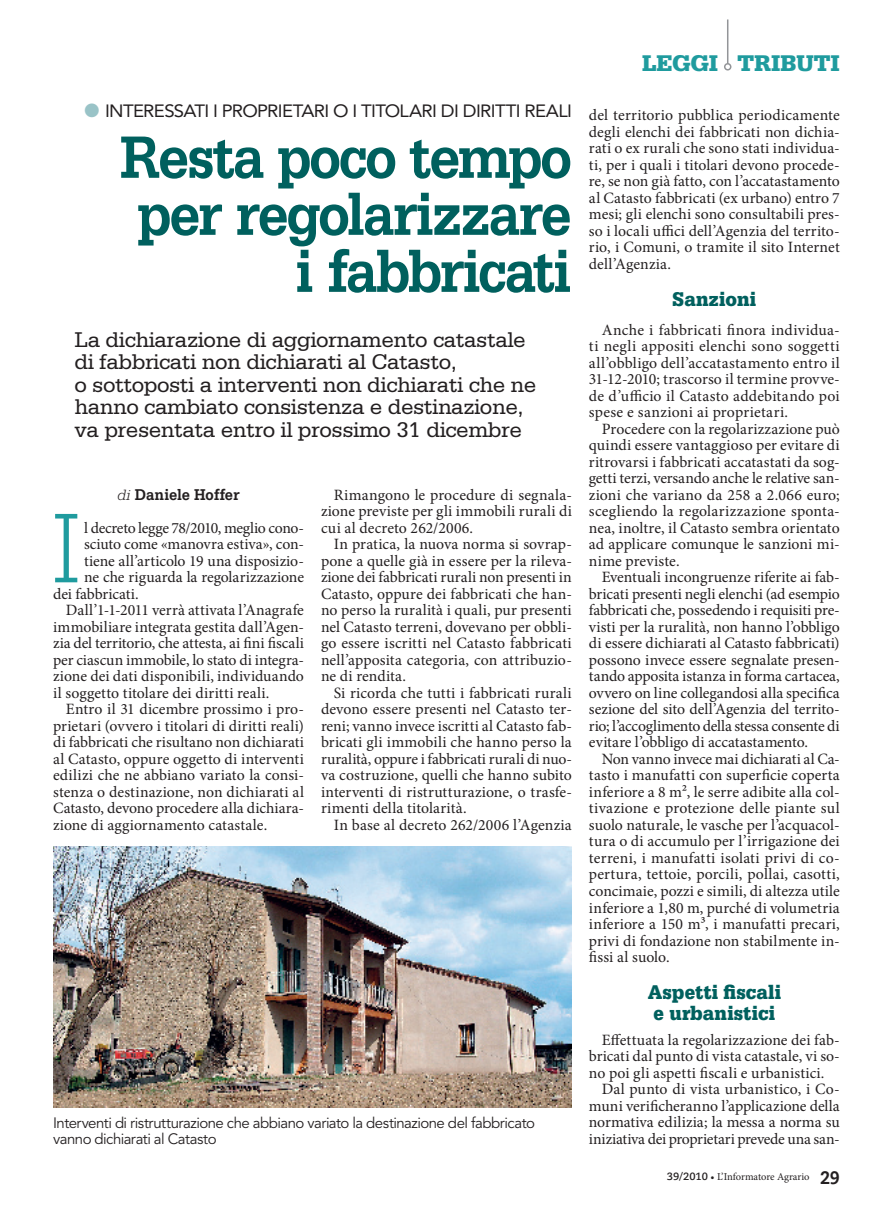
<style>
.page{position:relative;width:893px;height:1221px;background:#fff}
.page>*{position:absolute;margin:0;border:0;box-sizing:border-box;transform-origin:0 0}
.t1{font:300 104.55px "Serifa Std";color:#1f9b9e;scale:.9 1}
.t2{font:700 63px/57px "Serifa Std";letter-spacing:-.045em;color:#00605e;text-align:right;scale:.9 1}
.t3{font:900 24px "Serifa Std";letter-spacing:-.01em;color:#1f9b9e}
.t4{font:22.5px/22.5px "Serifa Std";letter-spacing:-.02em;color:#231f20}
.t5{font:900 21px/20.2px "Serifa Std";letter-spacing:.005em;color:#00605e;scale:.9 1}
.t6{font:17.7px "Avenir LT Std";letter-spacing:-.035em;color:#231f20;scale:1.05 1}
.t7{font:700 16.5px "Serifa Std";letter-spacing:-.015em;color:#231f20;scale:.9 1}
.t8{font:15.75px/16.5px "Minion Pro";letter-spacing:.005em;color:#231f20;text-align:justify}
.t9{font:15.75px "Minion Pro";letter-spacing:-.015em;color:#231f20}
.t10{font:15.75px "Minion Pro";letter-spacing:-.025em;color:#231f20}
.t11{font:15px/15.8px "Avenir LT Std";letter-spacing:-.035em;color:#231f20}
.t12{font:10.5px "Minion Pro";letter-spacing:-.005em;color:#231f20}
.s1{color:#99c3c7}
.s2{font-weight:300;font-style:italic;font-size:15.75px}
.s3{font-family:"Caecilia LT Std";font-weight:700}
.s4{font-family:"Caecilia LT Std";font-weight:800;font-size:18px}
</style>
<div class="page">
<img style="left:53px;top:846px;width:519px;height:261px">
<hr style="left:727px;top:19px;width:1px;height:45px;background:#939598">
<div style="left:724px;top:63px;width:7px;height:7px;border:2px solid #939598;border-radius:50%"></div>
<p class="t6" style="left:84px;top:100px;width:466px"><span class="s1">•</span> INTERESSATI I PROPRIETARI O I TITOLARI DI DIRITTI REALI</p>
<h2 class="t2" style="left:120px;top:128px;width:504px">Resta poco tempo per regolarizzare i fabbricati</h2>
<h3 class="t4" style="left:74px;top:328px;width:463px">La dichiarazione di aggiornamento catastale di fabbricati non dichiarati al Catasto,<br>o sottoposti a interventi non dichiarati che ne hanno cambiato consistenza e destinazione, va presentata entro il prossimo 31 dicembre</h3>
<p class="t7" style="left:118px;top:484px;width:137px"><span class="s2">di</span> Daniele Hoffer</p>
<h1 class="t1" style="left:53px;top:490px;width:31px">I</h1>
<p class="t10" style="left:84px;top:517px;width:221px">l decreto legge 78/2010, meglio cono-</p>
<p class="t8" style="left:84px;top:536px;width:221px">sciuto come «manovra estiva», con-</p>
<p class="t8" style="left:84px;top:552px;width:221px">tiene all’articolo 19 una disposizio-</p>
<p class="t8" style="left:84px;top:569px;width:221px">ne che riguarda la regolarizzazione</p>
<p class="t8" style="left:53px;top:585px;width:87px">dei fabbricati.</p>
<p class="t8" style="left:66px;top:602px;width:240px">Dall’1-1-2011 verrà attivata l’Anagrafe</p>
<p class="t8" style="left:53px;top:618px;width:252px">immobiliare integrata gestita dall’Agen-</p>
<p class="t8" style="left:53px;top:635px;width:252px">zia del territorio, che attesta, ai fini fiscali</p>
<p class="t8" style="left:53px;top:651px;width:252px">per ciascun immobile, lo stato di integra-</p>
<p class="t8" style="left:53px;top:668px;width:252px">zione dei dati disponibili, individuando</p>
<p class="t8" style="left:53px;top:684px;width:218px">il soggetto titolare dei diritti reali.</p>
<p class="t8" style="left:66px;top:701px;width:240px">Entro il 31 dicembre prossimo i pro-</p>
<p class="t8" style="left:53px;top:717px;width:252px">prietari (ovvero i titolari di diritti reali)</p>
<p class="t8" style="left:53px;top:734px;width:252px">di fabbricati che risultano non dichiarati</p>
<p class="t8" style="left:53px;top:750px;width:252px">al Catasto, oppure oggetto di interventi</p>
<p class="t8" style="left:53px;top:767px;width:252px">edilizi che ne abbiano variato la consi-</p>
<p class="t8" style="left:53px;top:783px;width:252px">stenza o destinazione, non dichiarati al</p>
<p class="t8" style="left:53px;top:800px;width:252px">Catasto, devono procedere alla dichiara-</p>
<p class="t8" style="left:53px;top:816px;width:216px">zione di aggiornamento catastale.</p>
<p class="t8" style="left:321px;top:486px;width:252px;text-indent:13px">Rimangono le procedure di segnala&shy;zione previste per gli immobili rurali di cui al decreto 262/2006.</p>
<p class="t8" style="left:321px;top:536px;width:252px;text-indent:13px">In pratica, la nuova norma si sovrap&shy;pone a quelle già in essere per la rileva&shy;zione dei fabbricati rurali non presenti in Catasto, oppure dei fabbricati che han&shy;no perso la ruralità i quali, pur presenti nel Catasto terreni, dovevano per obbli&shy;go essere iscritti nel Catasto fabbricati nell’apposita categoria, con attribuzio&shy;ne di rendita.</p>
<p class="t8" style="left:321px;top:684px;width:252px;text-indent:13px">Si ricorda che tutti i fabbricati rurali devono essere presenti nel Catasto ter&shy;reni; vanno invece iscritti al Catasto fab&shy;bricati gli immobili che hanno perso la ruralità, oppure i fabbricati rurali di nuo&shy;va costruzione, quelli che hanno subito interventi di ristrutturazione, o trasfe&shy;rimenti della titolarità.</p>
<p class="t8" style="left:334px;top:816px;width:239px">In base al decreto 262/2006 l’Agenzia</p>
<p class="t11" style="left:53px;top:1115px;width:483px">Interventi di ristrutturazione che abbiano variato la destinazione del fabbricato vanno dichiarati al Catasto</p>
<h3 class="t3" style="left:642px;top:48px;width:198px">LEGGI tributi</h3>
<p class="t8" style="left:589px;top:107px;width:252px">del territorio pubblica periodicamente degli elenchi dei fabbricati non dichia&shy;rati o ex rurali che sono stati individua&shy;ti, per i quali i titolari devono procede&shy;re, se non già fatto, con l’accatastamento al Catasto fabbricati (ex urbano) entro 7 mesi; gli elenchi sono consultabili pres&shy;so i locali uffici dell’Agenzia del territo&shy;rio, i Comuni, o tramite il sito Internet dell’Agenzia.</p>
<h3 class="t5" style="left:673px;top:289px;width:94px">Sanzioni</h3>
<p class="t8" style="left:589px;top:321px;width:252px;text-indent:13px">Anche i fabbricati finora individua&shy;ti negli appositi elenchi sono soggetti all’obbligo dell’accatastamento entro il 31-12-2010; trascorso il termine provve&shy;de d’ufficio il Catasto addebitando poi spese e sanzioni ai proprietari.</p>
<p class="t8" style="left:589px;top:420px;width:252px;text-indent:13px">Procedere con la regolarizzazione può quindi essere vantaggioso per evitare di ritrovarsi i fabbricati accatastati da sog&shy;getti terzi, versando anche le relative san&shy;zioni che variano da 258 a 2.066 euro; scegliendo la regolarizzazione sponta&shy;nea, inoltre, il Catasto sembra orientato ad applicare comunque le sanzioni mi&shy;nime previste.</p>
<p class="t8" style="left:589px;top:569px;width:252px;text-indent:13px">Eventuali incongruenze riferite ai fab&shy;bricati presenti negli elenchi (ad esempio fabbricati che, possedendo i requisiti pre&shy;visti per la ruralità, non hanno l’obbligo di essere dichiarati al Catasto fabbricati) possono invece essere segnalate presen&shy;tando apposita istanza in forma cartacea, ovvero on line collegandosi alla specifica sezione del sito dell’Agenzia del territo&shy;rio; l’accoglimento della stessa consente di evitare l’obbligo di accatastamento.</p>
<p class="t8" style="left:589px;top:750px;width:252px;text-indent:13px">Non vanno invece mai dichiarati al Ca&shy;tasto i manufatti con superficie coperta inferiore a 8 m², le serre adibite alla col&shy;tivazione e protezione delle piante sul suolo naturale, le vasche per l’acquacol&shy;tura o di accumulo per l’irrigazione dei terreni, i manufatti isolati privi di co&shy;pertura, tettoie, porcili, pollai, casotti, concimaie, pozzi e simili, di altezza utile inferiore a 1,80 m, purché di volumetria inferiore a 150 m³, i manufatti precari, privi di fondazione non stabilmente in&shy;fissi al suolo.</p>
<h3 class="t5" style="left:648px;top:982px;width:150px">Aspetti fiscali e urbanistici</h3>
<p class="t8" style="left:602px;top:1031px;width:240px">Effettuata la regolarizzazione dei fab-</p>
<p class="t8" style="left:589px;top:1047px;width:252px">bricati dal punto di vista catastale, vi so-</p>
<p class="t8" style="left:589px;top:1064px;width:237px">no poi gli aspetti fiscali e urbanistici.</p>
<p class="t8" style="left:602px;top:1080px;width:240px">Dal punto di vista urbanistico, i Co-</p>
<p class="t8" style="left:589px;top:1097px;width:252px">muni verificheranno l’applicazione della</p>
<p class="t8" style="left:589px;top:1113px;width:252px">normativa edilizia; la messa a norma su</p>
<p class="t9" style="left:589px;top:1127px;width:252px">iniziativa dei proprietari prevede una san-</p>
<p class="t12" style="left:667px;top:1169px;width:174px"><span class="s3">39/2010</span> • L’Informatore Agrario <span class="s4">29</span></p>
</div>
